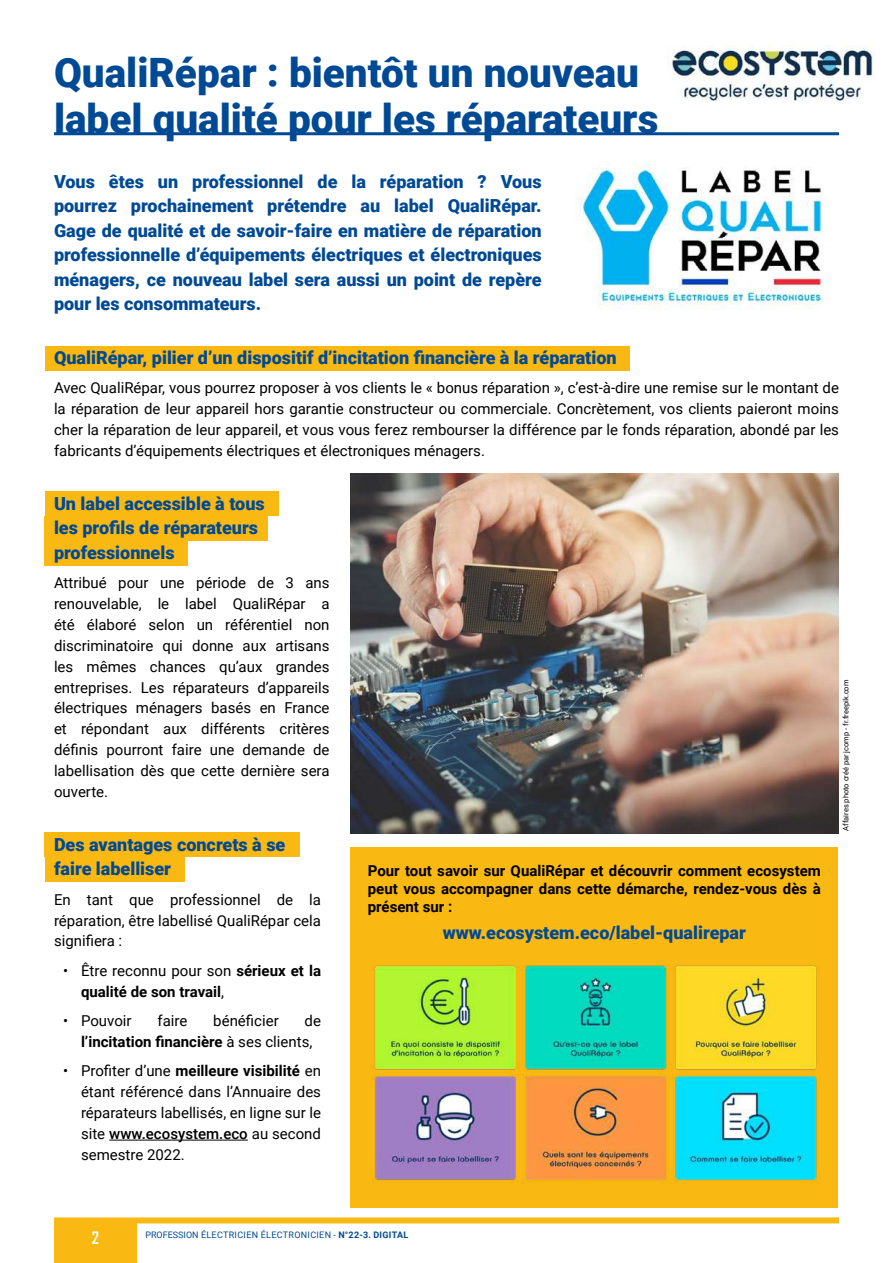
<style>
.page{position:relative;width:893px;height:1263px;background:#fff}
.page>*{position:absolute;margin:0;border:0;box-sizing:border-box;transform-origin:0 0}
.t1{font:900 40.5px/46.5px "Roboto";color:#004994}
.t2{font:900 18px/24.5px "Roboto";color:#004994}
.t3{font:700 16.5px "Agency FB";color:#fff}
.t4{font:15px/20.9px "Roboto";color:#000;text-align:justify}
.t5{font:700 15px/20.9px "Roboto";color:#000}
.t6{font:9px "Roboto";letter-spacing:.035em;color:#004994}
.t7{font:7.5px "Roboto";color:#000}
.s1{font-weight:400}
.s2{font-weight:700}
.s3{font-weight:500}
</style>
<div class="page">
<div style="left:54px;top:1220px;width:83px;height:43px;background:#f9b812"></div>
<div style="left:54px;top:1217px;width:785px;height:6px;background:#f9b812"></div>
<div style="left:45px;top:346px;width:584px;height:25px;background:#f9b812"></div>
<div style="left:45px;top:491px;width:234px;height:25px;background:#f9b812"></div>
<div style="left:45px;top:516px;width:223px;height:25px;background:#f9b812"></div>
<div style="left:45px;top:541px;width:143px;height:24px;background:#f9b812"></div>
<div style="left:45px;top:832px;width:255px;height:25px;background:#f9b812"></div>
<div style="left:45px;top:856px;width:140px;height:25px;background:#f9b812"></div>
<hr style="left:54px;top:132px;width:785px;height:3px;background:#004994">
<hr style="left:109px;top:1140px;width:139px;height:1px;background:#000">
<img style="left:667px;top:46px;width:208px;height:54px">
<div style="left:351px;top:848px;width:487px;height:360px;background:#f9b812"></div>
<img style="left:580px;top:163px;width:249px;height:147px">
<img style="left:351px;top:473px;width:488px;height:360px">
<img style="left:373px;top:965px;width:447px;height:219px">
<h1 class="t1" style="left:54px;top:48px;width:606px">QualiRépar : bientôt un nouveau label qualité pour les réparateurs</h1>
<p class="t2" style="left:54px;top:169px;width:489px;text-align:justify">Vous êtes un professionnel de la réparation ? Vous pourrez prochainement prétendre au label QualiRépar.<br>Gage de qualité et de savoir-faire en matière de réparation professionnelle d’équipements électriques et électroniques ménagers, ce nouveau label sera aussi un point de repère pour les consommateurs.</p>
<p class="t2" style="left:54px;top:345px;width:564px">QualiRépar, pilier d’un dispositif d’incitation financière à la réparation</p>
<p class="t4" style="left:54px;top:377px;width:786px">Avec QualiRépar, vous pourrez proposer à vos clients le « bonus réparation », c’est-à-dire une remise sur le montant de la réparation de leur appareil hors garantie constructeur ou commerciale. Concrètement, vos clients paieront moins cher la réparation de leur appareil, et vous vous ferez rembourser la différence par le fonds réparation, abondé par les fabricants d’équipements électriques et électroniques ménagers.</p>
<p class="t2" style="left:54px;top:491px;width:212px">Un label accessible à tous les profils de réparateurs professionnels</p>
<p class="t4" style="left:54px;top:572px;width:277px">Attribué pour une période de 3 ans renouvelable, le label QualiRépar a été élaboré selon un référentiel non discriminatoire qui donne aux artisans les mêmes chances qu’aux grandes entreprises. Les réparateurs d’appareils électriques ménagers basés en France et répondant aux différents critères définis pourront faire une demande de labellisation dès que cette dernière sera ouverte.</p>
<p class="t7" style="left:840px;top:831px;width:152px;rotate:-90deg">Affaires photo créé par jcomp - fr.freepik.com</p>
<p class="t2" style="left:54px;top:831px;width:233px">Des avantages concrets à se faire labelliser</p>
<p class="t4" style="left:54px;top:888px;width:269px">En tant que professionnel de la réparation, être labellisé QualiRépar cela signifiera :</p>
<p class="t5" style="left:81px;top:959px;width:242px;text-indent:-18px"><span class="s1">• Être reconnu pour son</span> sérieux et la qualité de son travail<span class="s1">,</span></p>
<p class="t4" style="left:63px;top:1010px;width:70px">• Pouvoir</p>
<p class="t4" style="left:158px;top:1010px;width:31px">faire</p>
<p class="t4" style="left:213px;top:1010px;width:67px">bénéficier</p>
<p class="t5" style="left:81px;top:1010px;width:242px;text-indent:224px"><span class="s1">de </span>l’incitation financière <span class="s1">à ses clients,</span></p>
<p class="t4" style="left:81px;top:1060px;width:242px;text-indent:-18px">• Profiter d’une <span class="s2">meilleure visibilité</span> en étant référencé dans l’Annuaire des réparateurs labellisés, en ligne sur le site <span class="s3">www.ecosystem.eco</span> au second semestre 2022.</p>
<p class="t5" style="left:368px;top:861px;width:454px;line-height:18px;text-align:justify">Pour tout savoir sur QualiRépar et découvrir comment ecosystem peut vous accompagner dans cette démarche, rendez-vous dès à présent sur :</p>
<p class="t2" style="left:443px;top:919px;width:305px">www.ecosystem.eco/label-qualirepar</p>
<p class="t3" style="left:92px;top:1227px;width:9px">2</p>
<p class="t6" style="left:145px;top:1228px;width:264px">PROFESSION ÉLECTRICIEN ÉLECTRONICIEN - <span class="s2">N°22-3. DIGITAL</span></p>
</div>
